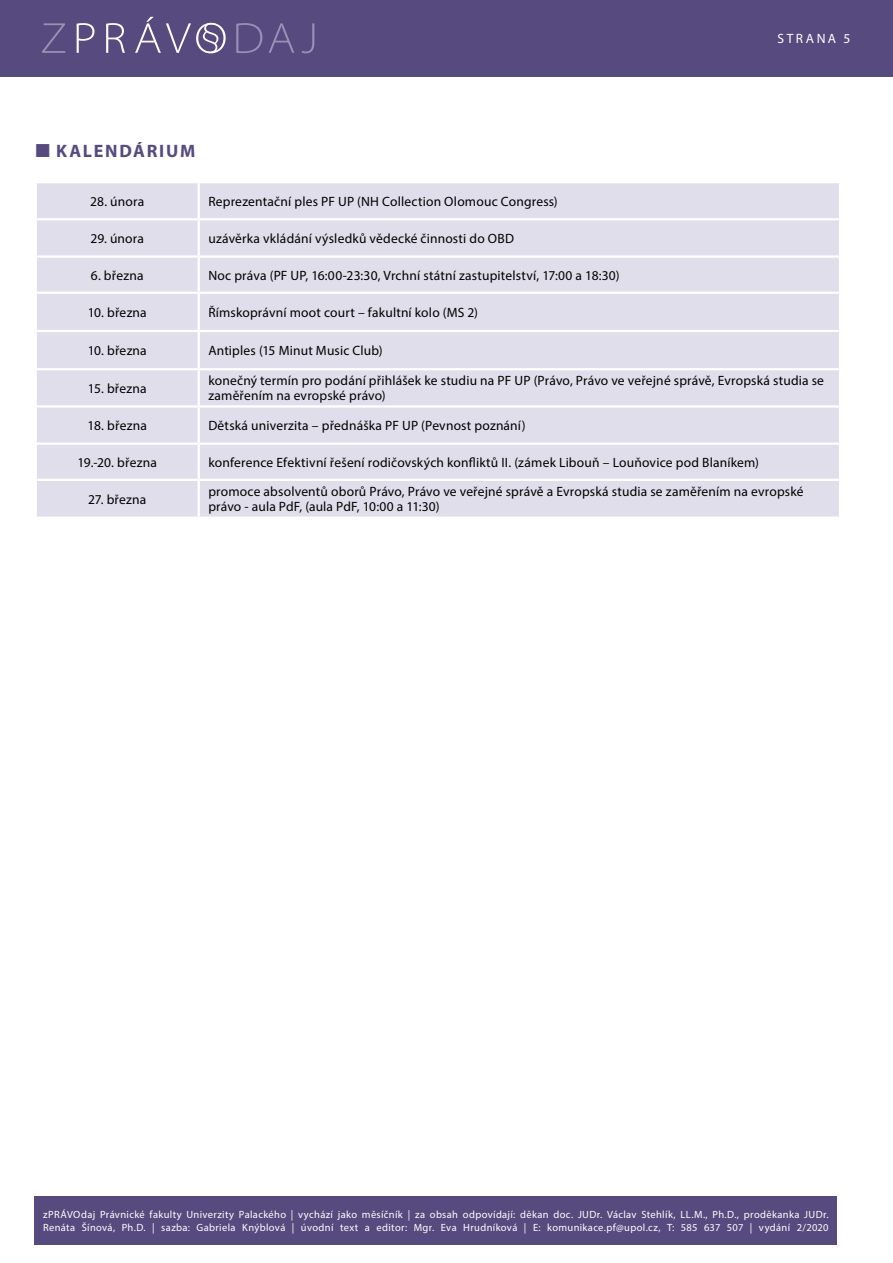
<style>
.page{position:relative;width:893px;height:1263px;background:#fff}
.page>*{position:absolute;margin:0;border:0;box-sizing:border-box;transform-origin:0 0}
.t1{font:700 18px "Myriad Pro";letter-spacing:.095em;color:#564a7e}
.t2{font:13.5px/15px "Myriad Pro";letter-spacing:.01em;color:#000}
.t3{font:13.5px "Myriad Pro";letter-spacing:.19em;color:#fff}
.t4{font:10.5px/12.6px "Myriad Pro";letter-spacing:.03em;color:#fff}
</style>
<div class="page">
<div style="left:0;top:0;width:893px;height:77px;background:#564a7e"></div>
<svg style="left:236px;top:23px;width:78px;height:30px"></svg>
<svg style="left:42px;top:23px;width:23px;height:30px"></svg>
<svg style="left:77px;top:17px;width:149px;height:36px"></svg>
<div style="left:37px;top:183px;width:802px;height:333px;background:#e0deeb"></div>
<hr style="left:35px;top:218px;width:164px;height:2px;background:#fff">
<hr style="left:199px;top:218px;width:642px;height:2px;background:#fff">
<hr style="left:35px;top:255px;width:164px;height:3px;background:#fff">
<hr style="left:199px;top:255px;width:642px;height:3px;background:#fff">
<hr style="left:35px;top:292px;width:164px;height:2px;background:#fff">
<hr style="left:199px;top:292px;width:642px;height:2px;background:#fff">
<hr style="left:35px;top:330px;width:164px;height:2px;background:#fff">
<hr style="left:199px;top:330px;width:642px;height:2px;background:#fff">
<hr style="left:35px;top:368px;width:164px;height:2px;background:#fff">
<hr style="left:199px;top:368px;width:642px;height:2px;background:#fff">
<hr style="left:35px;top:405px;width:164px;height:3px;background:#fff">
<hr style="left:199px;top:405px;width:642px;height:3px;background:#fff">
<hr style="left:35px;top:442px;width:164px;height:3px;background:#fff">
<hr style="left:199px;top:442px;width:642px;height:3px;background:#fff">
<hr style="left:35px;top:479px;width:164px;height:2px;background:#fff">
<hr style="left:199px;top:479px;width:642px;height:2px;background:#fff">
<hr style="left:198px;top:183px;width:2px;height:35px;background:#fff">
<hr style="left:198px;top:220px;width:2px;height:35px;background:#fff">
<hr style="left:198px;top:258px;width:2px;height:34px;background:#fff">
<hr style="left:198px;top:294px;width:2px;height:36px;background:#fff">
<hr style="left:198px;top:332px;width:2px;height:36px;background:#fff">
<hr style="left:198px;top:370px;width:2px;height:35px;background:#fff">
<hr style="left:198px;top:408px;width:2px;height:34px;background:#fff">
<hr style="left:198px;top:445px;width:2px;height:34px;background:#fff">
<hr style="left:198px;top:481px;width:2px;height:35px;background:#fff">
<div style="left:35px;top:1196px;width:802px;height:49px;background:#564a7e"></div>
<p class="t3" style="left:777px;top:30px;width:75px">STRANA 5</p>
<h1 class="t1" style="left:56px;top:139px;width:141px">KALENDÁRIUM</h1>
<p class="t2" style="left:90px;top:194px;width:56px">28. února</p>
<p class="t2" style="left:208px;top:194px;width:351px">Reprezentační ples PF UP (NH Collection Olomouc Congress)</p>
<p class="t2" style="left:90px;top:231px;width:55px">29. února</p>
<p class="t2" style="left:208px;top:231px;width:307px">uzávěrka vkládání výsledků vědecké činnosti do OBD</p>
<p class="t2" style="left:91px;top:267px;width:54px">6. března</p>
<p class="t2" style="left:208px;top:267px;width:413px">Noc práva (PF UP, 16:00-23:30, Vrchní státní zastupitelství, 17:00 a 18:30)</p>
<p class="t2" style="left:88px;top:305px;width:61px">10. března</p>
<p class="t2" style="left:208px;top:305px;width:271px">Římskoprávní moot court – fakultní kolo (MS 2)</p>
<p class="t2" style="left:88px;top:343px;width:61px">10. března</p>
<p class="t2" style="left:208px;top:343px;width:176px">Antiples (15 Minut Music Club)</p>
<p class="t2" style="left:88px;top:381px;width:60px">15. března</p>
<p class="t2" style="left:208px;top:373px;width:617px">konečný termín pro podání přihlášek ke studiu na PF UP (Právo, Právo ve veřejné správě, Evropská studia se zaměřením na evropské právo)</p>
<p class="t2" style="left:88px;top:418px;width:61px">18. března</p>
<p class="t2" style="left:208px;top:418px;width:319px">Dětská univerzita – přednáška PF UP (Pevnost poznání)</p>
<p class="t2" style="left:78px;top:455px;width:81px">19.-20. března</p>
<p class="t2" style="left:208px;top:455px;width:552px">konference Efektivní řešení rodičovských konfliktů II. (zámek Libouň – Louňovice pod Blaníkem)</p>
<p class="t2" style="left:88px;top:492px;width:60px">27. března</p>
<p class="t2" style="left:208px;top:484px;width:597px">promoce absolventů oborů Právo, Právo ve veřejné správě a Evropská studia se zaměřením na evropské právo - aula PdF, (aula PdF, 10:00 a 11:30)</p>
<p class="t4" style="left:43px;top:1208px;width:787px">zPRÁVOdaj Právnické fakulty Univerzity Palackého | vychází jako měsíčník | za obsah odpovídají: děkan doc. JUDr. Václav Stehlík, LL.M., Ph.D., proděkanka JUDr.<br>Renáta Šínová, Ph.D. | sazba: Gabriela Knýblová | úvodní text a editor: Mgr. Eva Hrudníková | E: komunikace.pf@upol.cz, T: 585 637 507 | vydání 2/2020</p>
</div>
